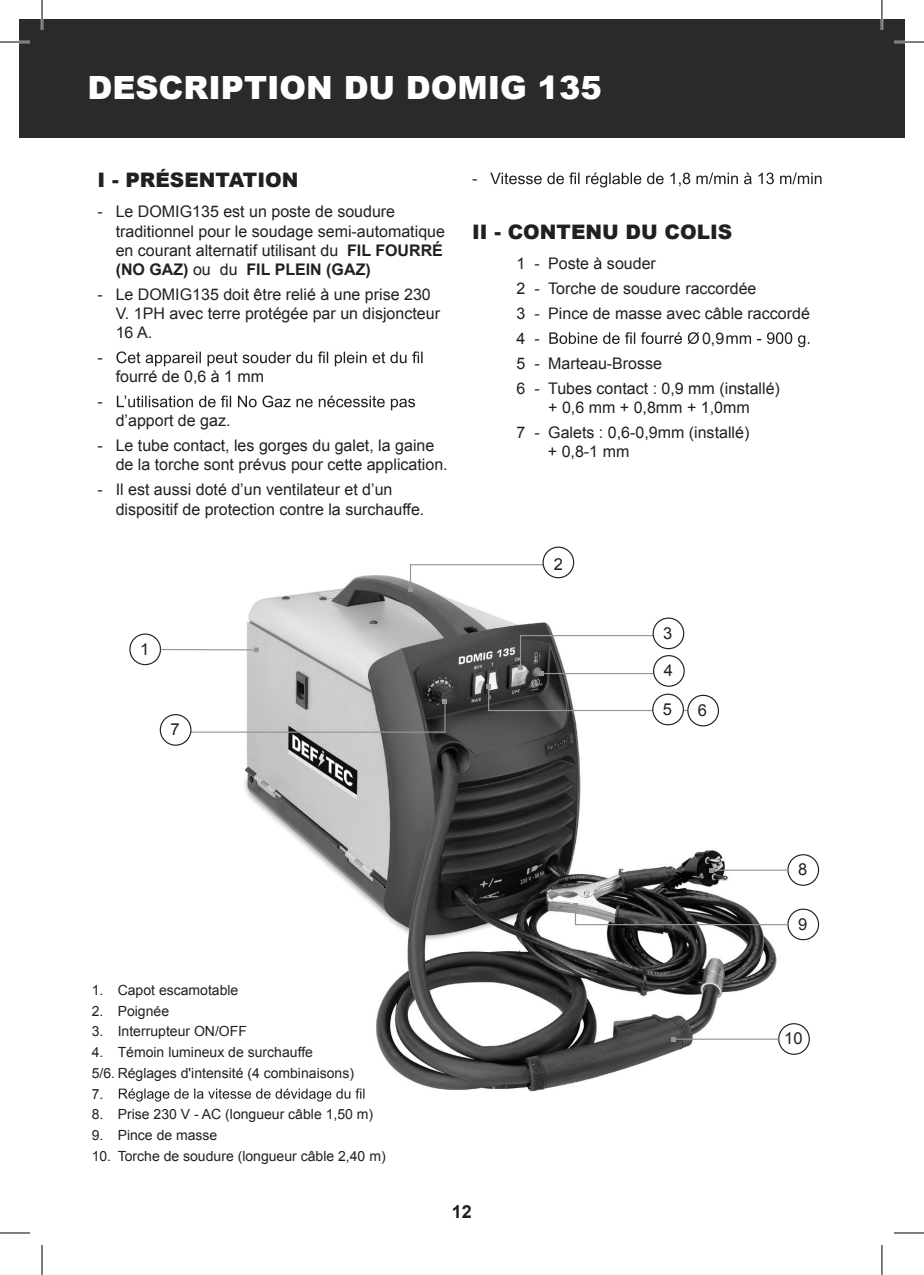
<style>
.page{position:relative;width:924px;height:1275px;background:#fff}
.page>*{position:absolute;margin:0;border:0;box-sizing:border-box;transform-origin:0 0}
.t1{font:900 32px "Arial";color:#fff}
.t2{font:900 20px "Arial";color:#231f20}
.t3{font:700 18px "Arial";color:#231f20}
.t4{font:16.4px "Arial";color:#231f20}
.t5{font:16px/19.2px "Arial";color:#231f20}
.t6{font:14px/20.8px "Arial";color:#231f20}
.s1{font-weight:700}
</style>
<div class="page">
<div style="left:19px;top:19px;width:885px;height:118px;background:#2b292a"></div>
<svg style="left:116px;top:351px;width:306px;height:15px"></svg>
<svg style="left:117px;top:395px;width:298px;height:15px"></svg>
<svg style="left:490px;top:172px;width:331px;height:15px"></svg>
<svg style="left:549px;top:332px;width:260px;height:15px"></svg>
<img style="left:226px;top:552px;width:560px;height:547px">
<div style="left:787px;top:854px;width:31px;height:32px;border:1px solid #231f20;border-radius:50%"></div>
<div style="left:787px;top:908px;width:31px;height:32px;border:1px solid #231f20;border-radius:50%"></div>
<div style="left:777px;top:1023px;width:32px;height:31px;border:1px solid #231f20;border-radius:50%"></div>
<hr style="left:710px;top:869px;width:78px;height:1px;background:#939598">
<svg style="left:708px;top:868px;width:5px;height:4px"></svg>
<svg style="left:573px;top:903px;width:216px;height:22px"></svg>
<svg style="left:408px;top:563px;width:137px;height:29px"></svg>
<svg style="left:518px;top:634px;width:137px;height:42px"></svg>
<svg style="left:486px;top:684px;width:205px;height:27px"></svg>
<svg style="left:166px;top:699px;width:281px;height:34px"></svg>
<hr style="left:673px;top:1038px;width:106px;height:1px;background:#939598">
<svg style="left:671px;top:1036px;width:4px;height:5px"></svg>
<div style="left:653px;top:655px;width:30px;height:31px;background:#fff;border-radius:50%"></div>
<div style="left:652px;top:655px;width:32px;height:32px;border:1px solid #231f20;border-radius:50%"></div>
<div style="left:653px;top:618px;width:30px;height:30px;background:#fff;border-radius:50%"></div>
<div style="left:652px;top:617px;width:32px;height:32px;border:1px solid #231f20;border-radius:50%"></div>
<div style="left:543px;top:547px;width:30px;height:31px;background:#fff;border-radius:50%"></div>
<div style="left:542px;top:546px;width:32px;height:32px;border:1px solid #231f20;border-radius:50%"></div>
<div style="left:652px;top:694px;width:31px;height:31px;background:#fff;border-radius:50%"></div>
<div style="left:652px;top:693px;width:31px;height:32px;border:1px solid #231f20;border-radius:50%"></div>
<div style="left:687px;top:695px;width:31px;height:31px;background:#fff;border-radius:50%"></div>
<div style="left:687px;top:695px;width:31px;height:31px;border:1px solid #231f20;border-radius:50%"></div>
<div style="left:160px;top:714px;width:31px;height:31px;background:#fff;border-radius:50%"></div>
<div style="left:160px;top:714px;width:31px;height:32px;border:1px solid #231f20;border-radius:50%"></div>
<div style="left:129px;top:633px;width:32px;height:32px;border:1px solid #231f20;border-radius:50%"></div>
<hr style="left:160px;top:649px;width:96px;height:1px;background:#939598">
<svg style="left:254px;top:647px;width:5px;height:5px"></svg>
<svg style="left:119px;top:1088px;width:245px;height:13px"></svg>
<hr style="left:0;top:41px;width:30px;height:2px;background:#fff">
<hr style="left:893px;top:41px;width:30px;height:2px;background:#fff">
<hr style="left:41px;top:0;width:2px;height:30px;background:#fff">
<hr style="left:880px;top:0;width:2px;height:30px;background:#fff">
<hr style="left:0;top:42px;width:30px;height:1px;background:#000">
<hr style="left:893px;top:42px;width:30px;height:1px;background:#000">
<hr style="left:0;top:1232px;width:30px;height:1px;background:#000">
<hr style="left:893px;top:1232px;width:30px;height:1px;background:#000">
<hr style="left:42px;top:0;width:1px;height:30px;background:#000">
<hr style="left:42px;top:1245px;width:1px;height:30px;background:#000">
<hr style="left:881px;top:0;width:1px;height:30px;background:#000">
<hr style="left:881px;top:1245px;width:1px;height:30px;background:#000">
<h1 class="t1" style="left:87px;top:64px;width:515px">DESCRIPTION DU DOMIG 135</h1>
<p class="t2" style="left:98px;top:165px;width:202px">I - PRÉSENTATION</p>
<p class="t5" style="left:116px;top:202px;width:331px;text-indent:-18px">- Le DOMIG135 est un poste de soudure traditionnel pour le soudage semi-automatique en courant alternatif utilisant du <span class="s1">FIL FOURRÉ (NO GAZ)</span> ou du <span class="s1">FIL PLEIN (GAZ)</span></p>
<p class="t5" style="left:116px;top:285px;width:326px;text-indent:-18px">- Le DOMIG135 doit être relié à une prise 230<br>V. 1PH avec terre protégée par un disjoncteur<br>16 A.</p>
<p class="t5" style="left:98px;top:348px;width:7px">-</p>
<p class="t5" style="left:116px;top:367px;width:150px">fourré de 0,6 à 1 mm</p>
<p class="t5" style="left:98px;top:392px;width:7px">-</p>
<p class="t5" style="left:116px;top:411px;width:116px">d’apport de gaz.</p>
<p class="t5" style="left:116px;top:436px;width:333px;text-indent:-18px">- Le tube contact, les gorges du galet, la gaine de la torche sont prévus pour cette application.</p>
<p class="t5" style="left:116px;top:480px;width:310px;text-indent:-18px">- Il est aussi doté d’un ventilateur et d’un dispositif de protection contre la surchauffe.</p>
<p class="t4" style="left:140px;top:638px;width:11px">1</p>
<p class="t4" style="left:170px;top:719px;width:11px">7</p>
<p class="t5" style="left:472px;top:169px;width:7px">-</p>
<p class="t2" style="left:472px;top:217px;width:261px">II - CONTENU DU COLIS</p>
<p class="t5" style="left:516px;top:251px;width:295px;line-height:24.8px">1 - Poste à souder<br>2 - Torche de soudure raccordée<br>3 - Pince de masse avec câble raccordé<br>4 -<br>5 - Marteau-Brosse<br>6 - Tubes contact : 0,9 mm (installé)</p>
<p class="t5" style="left:516px;top:395px;width:235px;line-height:24.8px;text-align:right">+ 0,6 mm + 0,8mm + 1,0mm<br>7 - Galets : 0,6-0,9mm (installé)</p>
<p class="t5" style="left:547px;top:442px;width:83px">+ 0,8-1 mm</p>
<p class="t5" style="left:701px;top:329px;width:24px">0,9</p>
<p class="t4" style="left:553px;top:553px;width:11px">2</p>
<p class="t4" style="left:663px;top:622px;width:11px">3</p>
<p class="t4" style="left:663px;top:660px;width:11px">4</p>
<p class="t4" style="left:662px;top:698px;width:11px">5</p>
<p class="t4" style="left:697px;top:699px;width:11px">6</p>
<p class="t6" style="left:92px;top:980px;width:148px">1. Capot escamotable</p>
<p class="t6" style="left:92px;top:1000px;width:79px">2. Poignée</p>
<p class="t6" style="left:92px;top:1021px;width:157px">3. Interrupteur ON/OFF</p>
<p class="t6" style="left:92px;top:1042px;width:264px">4. Témoin lumineux de surchauffe<br>5/6. Réglages d'intensité (4 combinaisons)<br>7.</p>
<p class="t6" style="left:92px;top:1104px;width:283px">8. Prise 230 V - AC (longueur câble 1,50 m)</p>
<p class="t6" style="left:92px;top:1124px;width:127px">9. Pince de masse</p>
<p class="t6" style="left:92px;top:1145px;width:295px">10. Torche de soudure (longueur câble 2,40 m)</p>
<p class="t4" style="left:797px;top:859px;width:11px">8</p>
<p class="t4" style="left:797px;top:913px;width:11px">9</p>
<p class="t4" style="left:783px;top:1028px;width:20px">10</p>
<p class="t3" style="left:452px;top:1199px;width:22px">12</p>
</div>
